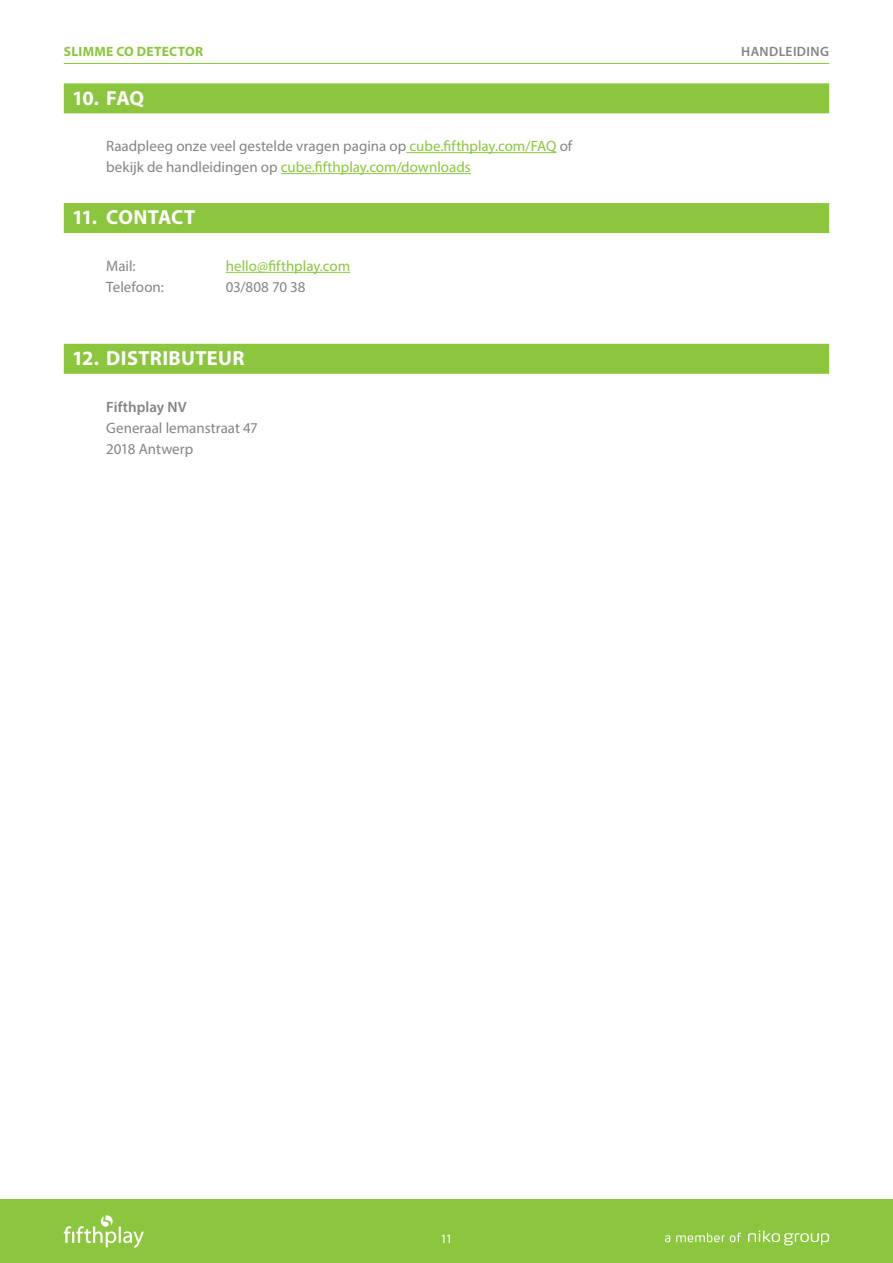
<style>
.page{position:relative;width:893px;height:1263px;background:#fff}
.page>*{position:absolute;margin:0;border:0;box-sizing:border-box;transform-origin:0 0}
.OnlineManual_Titel{font:700 20.4px "Myriad Pro";letter-spacing:.015em;color:#fff}
.OnlineManual_Titel-2{font:700 20.4px "Myriad Pro";letter-spacing:-.005em;color:#fff}
.OnlineManual_Intro{font:15px "Myriad Pro";color:#858485}
.OnlineManual_Intro-2{font:15px "Myriad Pro";color:#8bc63e}
.OnlineManual_Intro-3{font:600 15px "Myriad Pro";letter-spacing:.005em;color:#858485}
.t1{font:700 13.5px "Myriad Pro";letter-spacing:.02em;color:#8bc63e}
.t2{font:600 13.5px "Myriad Pro";letter-spacing:.03em;color:#858485}
.t3{font:12.75px "Myriad Pro";color:#fff}
.s1{color:#8bc63e}
.s2{color:#858485}
</style>
<div class="page">
<div style="left:0;top:1199px;width:893px;height:64px;background:#8bc63e"></div>
<hr style="left:64px;top:63px;width:765px;height:1px;background:#8bc63e">
<svg style="left:64px;top:1215px;width:80px;height:33px"></svg>
<svg style="left:748px;top:1230px;width:81px;height:15px"></svg>
<svg style="left:665px;top:1235px;width:5px;height:7px"></svg>
<svg style="left:676px;top:1233px;width:65px;height:9px"></svg>
<div style="left:64px;top:83px;width:765px;height:30px;background:#8bc63e"></div>
<hr style="left:406px;top:152px;width:150px;height:1px;background:#8bc63e">
<hr style="left:281px;top:173px;width:190px;height:1px;background:#8bc63e">
<div style="left:64px;top:203px;width:765px;height:30px;background:#8bc63e"></div>
<hr style="left:226px;top:272px;width:124px;height:1px;background:#8bc63e">
<div style="left:64px;top:344px;width:765px;height:30px;background:#8bc63e"></div>
<p class="t1" style="left:64px;top:43px;width:141px">SLIMME CO DETECTOR</p>
<p class="t2" style="left:741px;top:43px;width:89px">HANDLEIDING</p>
<p class="OnlineManual_Titel" style="left:72px;top:84px;width:73px">10. FAQ</p>
<p class="OnlineManual_Intro" style="left:106px;top:137px;width:467px">Raadpleeg onze veel gestelde vragen pagina op <span class="s1">cube.fifthplay.com/FAQ</span> of</p>
<p class="OnlineManual_Intro-2" style="left:106px;top:158px;width:366px"><span class="s2">bekijk de handleidingen op</span> cube.fifthplay.com/downloads</p>
<p class="OnlineManual_Titel-2" style="left:72px;top:204px;width:124px">11. CONTACT</p>
<p class="OnlineManual_Intro" style="left:106px;top:257px;width:31px">Mail:</p>
<p class="OnlineManual_Intro-2" style="left:226px;top:257px;width:126px">hello@fifthplay.com</p>
<p class="OnlineManual_Intro" style="left:106px;top:278px;width:59px">Telefoon:</p>
<p class="OnlineManual_Intro" style="left:226px;top:278px;width:81px">03/808 70 38</p>
<p class="OnlineManual_Titel" style="left:72px;top:345px;width:174px">12. DISTRIBUTEUR</p>
<p class="OnlineManual_Intro-3" style="left:106px;top:397px;width:82px">Fifthplay NV</p>
<p class="OnlineManual_Intro" style="left:106px;top:418px;width:153px">Generaal lemanstraat 47</p>
<p class="OnlineManual_Intro" style="left:106px;top:439px;width:89px">2018 Antwerp</p>
<p class="t3" style="left:441px;top:1231px;width:13px">11</p>
</div>
